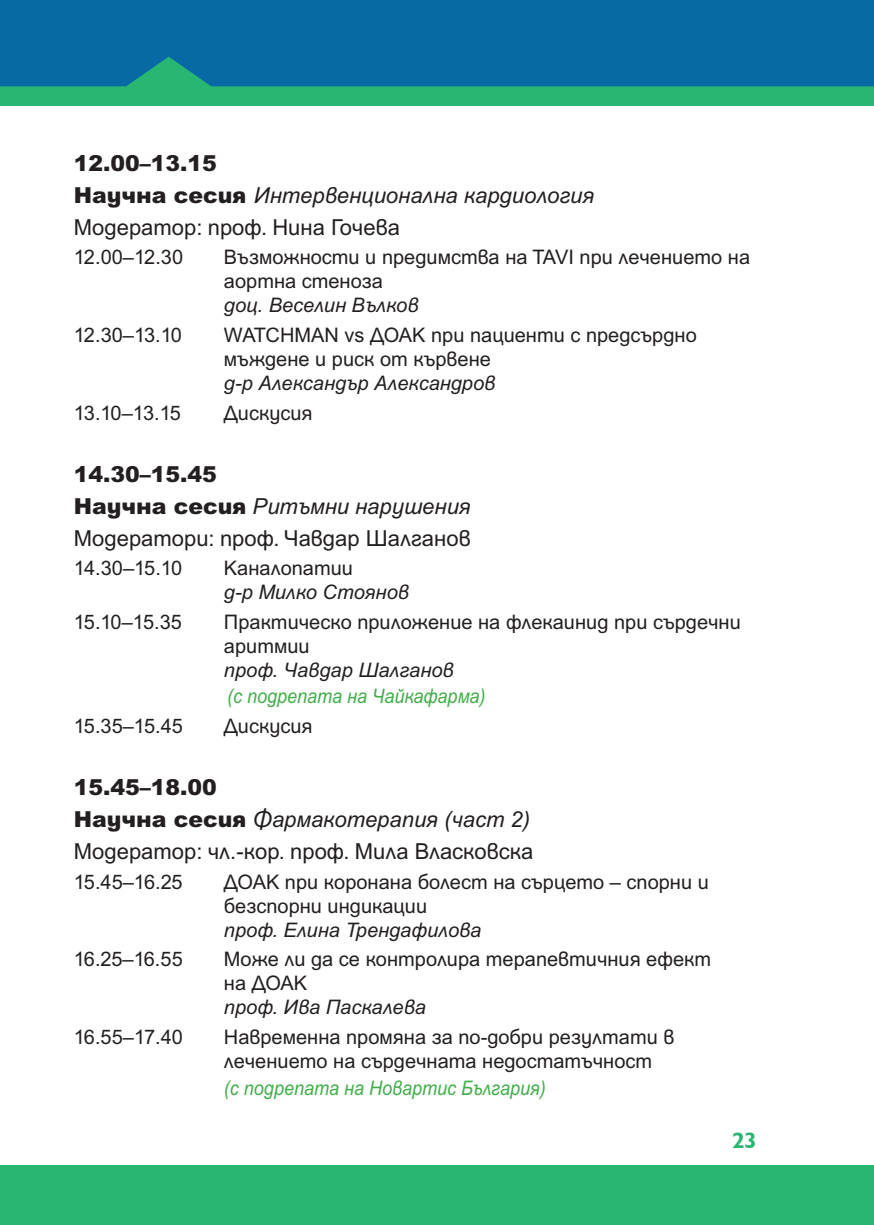
<style>
.page{position:relative;width:874px;height:1225px;background:#fff}
.page>*{position:absolute;margin:0;border:0;box-sizing:border-box;transform-origin:0 0}
.t1{font:italic 22px "SP Ariel";color:#231f20}
.t2{font:22px "SP Ariel";color:#231f20}
.t3{font:900 22px "SP Ariel";color:#231f20}
.t4{font:700 22px "Humanist 521 BT";color:#29b572}
.t5{font:20px/24px "SP Ariel";color:#231f20}
.t6{font:italic 20px "SP Ariel";color:#40ae49;scale:.9 1}
.t7{font:italic 20px/24px "SP Ariel";color:#231f20}
.s1{font-weight:900;font-style:normal}
.s2{font-style:italic}
.s3{font-style:normal}
</style>
<div class="page">
<div style="left:0;top:1165px;width:873px;height:60px;background:#29b572"></div>
<div style="left:0;top:27px;width:873px;height:79px;background:#29b572"></div>
<div style="left:0;top:0;width:873px;height:86px;background:#076aa5"></div>
<p class="t3" style="left:74px;top:151px;width:145px">12.00–13.15</p>
<p class="t1" style="left:74px;top:182px;width:522px"><span class="s1">Научна сесия</span> Интервенционална кардиология</p>
<p class="t2" style="left:74px;top:215px;width:327px">Модератор: проф. Нина Гочева</p>
<p class="t5" style="left:74px;top:246px;width:111px">12.00–12.30</p>
<p class="t5" style="left:224px;top:246px;width:527px">Възможности и предимства на TAVI при лечението на аортна стеноза<br><span class="s2">доц. Веселин Вълков</span></p>
<p class="t5" style="left:74px;top:323px;width:110px">12.30–13.10</p>
<p class="t5" style="left:224px;top:323px;width:474px">WATCHMAN vs ДОАК при пациенти с предсърдно мъждене и риск от кървене<br><span class="s2">д-р Александър Александров</span></p>
<p class="t5" style="left:74px;top:401px;width:109px">13.10–13.15</p>
<p class="t5" style="left:224px;top:401px;width:90px">Дискусия</p>
<p class="t3" style="left:74px;top:461px;width:145px">14.30–15.45</p>
<p class="t1" style="left:74px;top:493px;width:398px"><span class="s1">Научна сесия</span> Ритъмни нарушения</p>
<p class="t2" style="left:74px;top:526px;width:398px">Модератори: проф. Чавдар Шалганов</p>
<p class="t5" style="left:74px;top:557px;width:110px">14.30–15.10</p>
<p class="t7" style="left:224px;top:556px;width:186px"><span class="s3">Каналопатии<br></span>д-р Милко Стоянов</p>
<p class="t5" style="left:74px;top:610px;width:110px">15.10–15.35</p>
<p class="t5" style="left:224px;top:610px;width:518px">Практическо приложение на флекаинид при сърдечни аритмии<br><span class="s2">проф. Чавдар Шалганов</span></p>
<p class="t6" style="left:227px;top:685px;width:288px">(с подрепата на Чайкафарма)</p>
<p class="t5" style="left:74px;top:714px;width:111px">15.35–15.45</p>
<p class="t5" style="left:224px;top:714px;width:90px">Дискусия</p>
<p class="t3" style="left:74px;top:775px;width:145px">15.45–18.00</p>
<p class="t1" style="left:74px;top:806px;width:457px"><span class="s1">Научна сесия</span> Фармакотерапия (част 2)</p>
<p class="t2" style="left:74px;top:839px;width:461px">Модератор: чл.-кор. проф. Мила Власковска</p>
<p class="t5" style="left:74px;top:870px;width:110px">15.45–16.25</p>
<p class="t5" style="left:224px;top:870px;width:486px">ДОАК при коронана болест на сърцето – спорни и безспорни индикации<br><span class="s2">проф. Елина Трендафилова</span></p>
<p class="t5" style="left:74px;top:948px;width:110px">16.25–16.55</p>
<p class="t5" style="left:224px;top:948px;width:488px">Може ли да се контролира терапевтичния ефект на ДОАК<br><span class="s2">проф. Ива Паскалева</span></p>
<p class="t5" style="left:74px;top:1025px;width:111px">16.55–17.40</p>
<p class="t5" style="left:224px;top:1025px;width:451px">Навременна промяна за по-добри резултати в лечението на сърдечната недостатъчност</p>
<p class="t6" style="left:224px;top:1076px;width:359px">(с подрепата на Новартис България)</p>
<p class="t4" style="left:732px;top:1127px;width:25px">23</p>
</div>
